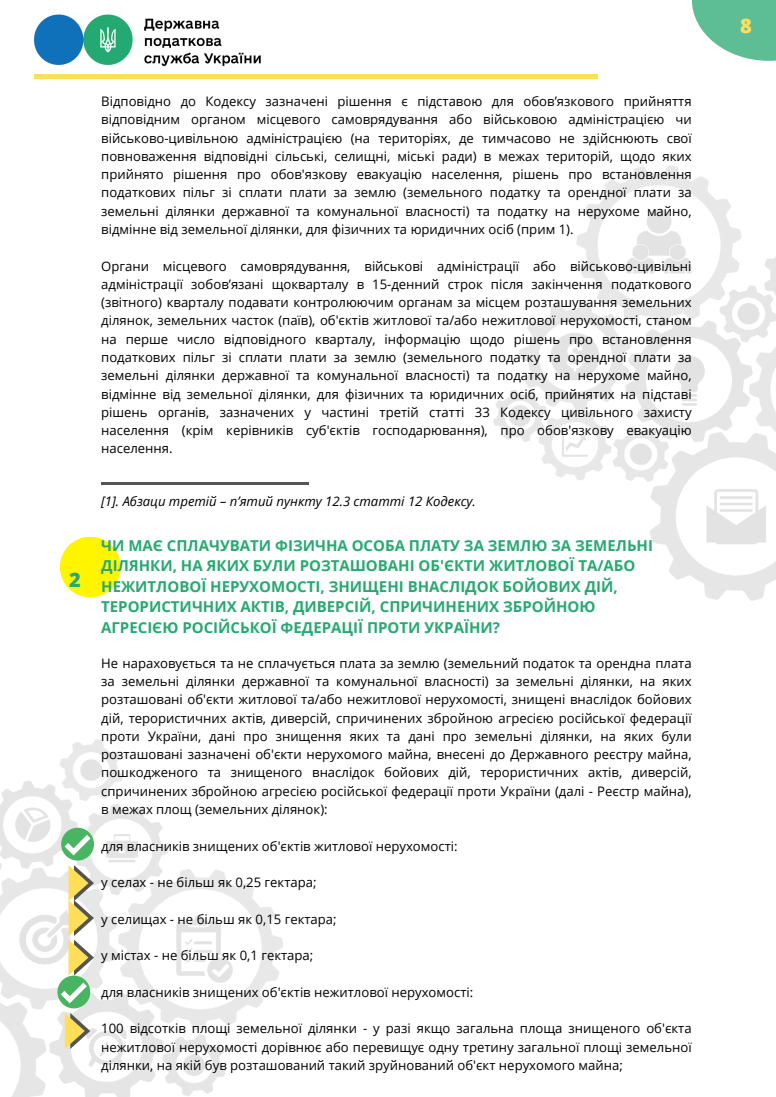
<style>
.page{position:relative;width:776px;height:1097px;background:#fff}
.page>*{position:absolute;margin:0;border:0;box-sizing:border-box;transform-origin:0 0}
.t1{font:800 20px "Open Sans";color:#ffde59}
.t2{font:800 20px "Open Sans";color:#27a972}
.t3{font:700 15px/20.6px "Open Sans";color:#27a972}
.t4{font:13.12px/18.2px "Open Sans";color:#000;text-align:justify}
.t5{font:italic 13.12px "Open Sans";color:#000}
</style>
<div class="page">
<hr style="left:282px;top:75px;width:315px;height:4px;background:#ffde59">
<hr style="left:34px;top:75px;width:315px;height:4px;background:#ffde59">
<svg style="left:692px;top:0;width:84px;height:61px;fill:#5dbe95"></svg>
<img style="left:0;top:739px;width:282px;height:358px">
<img style="left:494px;top:166px;width:282px;height:435px">
<img style="left:34px;top:14px;width:227px;height:52px">
<hr style="left:101px;top:482px;width:208px;height:3px;background:#545454">
<div style="left:60px;top:537px;width:61px;height:60px;background:#fff500;border-radius:50%"></div>
<svg style="left:57px;top:828px;width:37px;height:221px"></svg>
<h1 class="t2" style="left:69px;top:565px;width:13px">2</h1>
<p class="t4" style="left:101px;top:92px;width:592px">Відповідно до Кодексу зазначені рішення є підставою для обов’язкового прийняття відповідним органом місцевого самоврядування або військовою адміністрацією чи військово-цивільною адміністрацією (на територіях, де тимчасово не здійснюють свої повноваження відповідні сільські, селищні, міські ради) в межах територій, щодо яких прийнято рішення про обов'язкову евакуацію населення, рішень про встановлення податкових пільг зі сплати плати за землю (земельного податку та орендної плати за земельні ділянки державної та комунальної власності) та податку на нерухоме майно, відмінне від земельної ділянки, для фізичних та юридичних осіб (прим 1).</p>
<p class="t4" style="left:101px;top:256px;width:592px">Органи місцевого самоврядування, військові адміністрації або військово-цивільні адміністрації зобов’язані щокварталу в 15-денний строк після закінчення податкового (звітного) кварталу подавати контролюючим органам за місцем розташування земельних ділянок, земельних часток (паїв), об'єктів житлової та/або нежитлової нерухомості, станом на перше число відповідного кварталу, інформацію щодо рішень про встановлення податкових пільг зі сплати плати за землю (земельного податку та орендної плати за земельні ділянки державної та комунальної власності) та податку на нерухоме майно, відмінне від земельної ділянки, для фізичних та юридичних осіб, прийнятих на підставі рішень органів, зазначених у частині третій статті 33 Кодексу цивільного захисту населення (крім керівників суб'єктів господарювання), про обов'язкову евакуацію населення.</p>
<p class="t5" style="left:101px;top:492px;width:376px">[1]. Абзаци третій – п’ятий пункту 12.3 статті 12 Кодексу.</p>
<p class="t3" style="left:101px;top:534px;width:553px">ЧИ МАЄ СПЛАЧУВАТИ ФІЗИЧНА ОСОБА ПЛАТУ ЗА ЗЕМЛЮ ЗА ЗЕМЕЛЬНІ ДІЛЯНКИ, НА ЯКИХ БУЛИ РОЗТАШОВАНІ ОБ'ЄКТИ ЖИТЛОВОЇ ТА/АБО НЕЖИТЛОВОЇ НЕРУХОМОСТІ, ЗНИЩЕНІ ВНАСЛІДОК БОЙОВИХ ДІЙ, ТЕРОРИСТИЧНИХ АКТІВ, ДИВЕРСІЙ, СПРИЧИНЕНИХ ЗБРОЙНОЮ АГРЕСІЄЮ РОСІЙСЬКОЇ ФЕДЕРАЦІЇ ПРОТИ УКРАЇНИ?</p>
<p class="t4" style="left:101px;top:653px;width:592px">Не нараховується та не сплачується плата за землю (земельний податок та орендна плата за земельні ділянки державної та комунальної власності) за земельні ділянки, на яких розташовані об'єкти житлової та/або нежитлової нерухомості, знищені внаслідок бойових дій, терористичних актів, диверсій, спричинених збройною агресією російської федерації проти України, дані про знищення яких та дані про земельні ділянки, на яких були розташовані зазначені об'єкти нерухомого майна, внесені до Державного реєстру майна, пошкодженого та знищеного внаслідок бойових дій, терористичних актів, диверсій, спричинених збройною агресією російської федерації проти України (далі - Реєстр майна), в межах площ (земельних ділянок):</p>
<p class="t4" style="left:101px;top:836px;width:358px">для власників знищених об'єктів житлової нерухомості:</p>
<p class="t4" style="left:101px;top:873px;width:217px">у селах - не більш як 0,25 гектара;</p>
<p class="t4" style="left:101px;top:909px;width:237px">у селищах - не більш як 0,15 гектара;</p>
<p class="t4" style="left:101px;top:946px;width:214px">у містах - не більш як 0,1 гектара;</p>
<p class="t4" style="left:101px;top:983px;width:373px">для власників знищених об'єктів нежитлової нерухомості:</p>
<p class="t4" style="left:101px;top:1019px;width:592px">100 відсотків площі земельної ділянки - у разі якщо загальна площа знищеного об'єкта нежитлової нерухомості дорівнює або перевищує одну третину загальної площі земельної ділянки, на якій був розташований такий зруйнований об'єкт нерухомого майна;</p>
<h1 class="t1" style="left:740px;top:12px;width:13px">8</h1>
</div>
